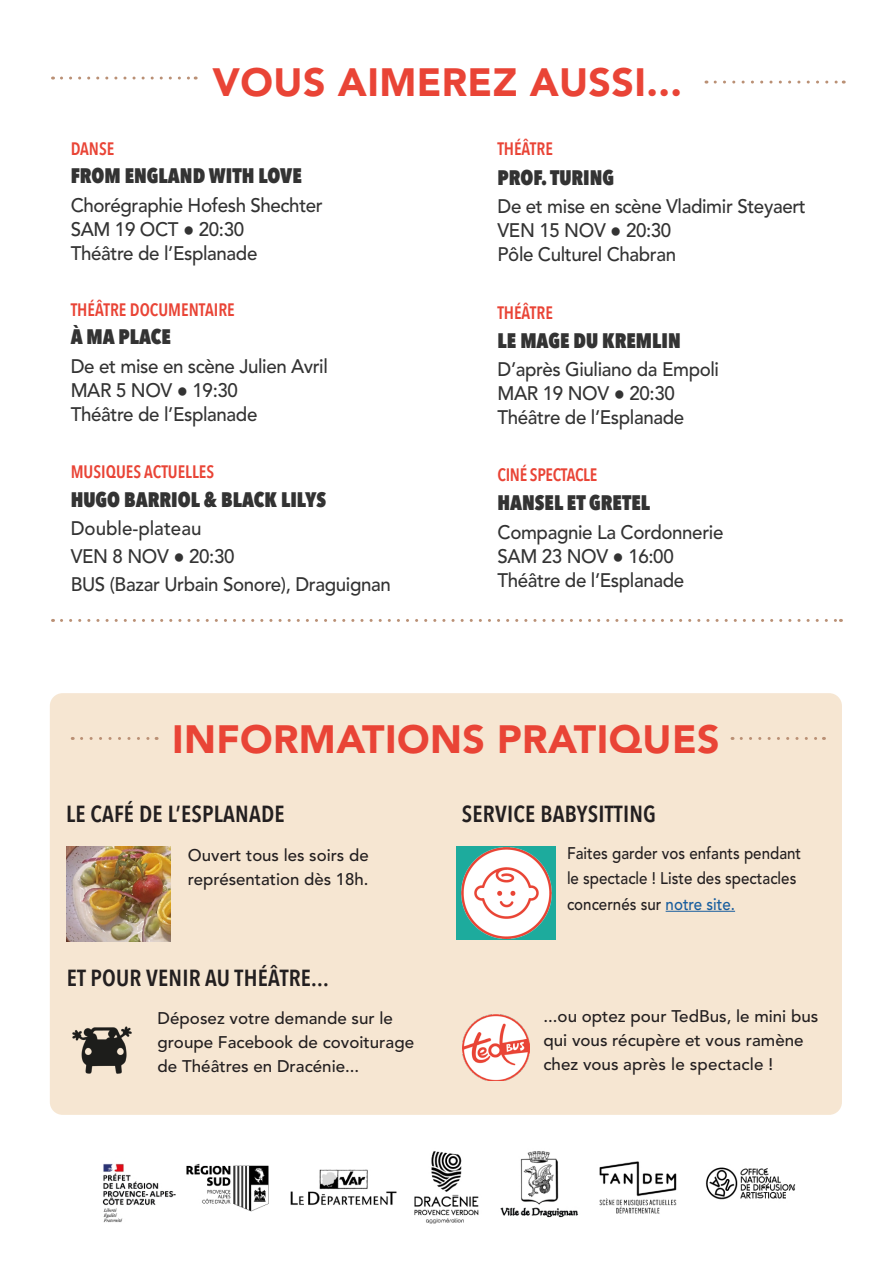
<style>
.page{position:relative;width:893px;height:1263px;background:#fff}
.page>*{position:absolute;margin:0;border:0;box-sizing:border-box;transform-origin:0 0}
.t1{font:900 39.15px "Avenir LT Pro";letter-spacing:.01em;color:#e94436}
.t2{font:600 23.25px "Avenir Next Condensed";letter-spacing:.01em;color:#231f20}
.t3{font:800 21px "Avenir Next Condensed";color:#333;scale:.96 1}
.t4{font:500 19.5px/24px "Avenir LT Pro";letter-spacing:-.02em;color:#333;scale:.96 1}
.t5{font:500 19.5px "Avenir LT Pro";color:#333;scale:.96 1}
.t6{font:600 18px "Avenir Next Condensed";color:#e94436;scale:.96 1}
.t7{font:600 18px "Avenir Next Condensed";letter-spacing:-.02em;color:#e94436;scale:.96 1}
.t8{font:500 16.8px/24px "Avenir LT Pro";color:#231f20}
.t9{font:500 16.8px/25.2px "Avenir LT Pro";color:#231f20;scale:.9 1}
.s1{font-family:"Arial";font-weight:900}
.s2{color:#175d9e}
</style>
<div class="page">
<div style="left:50px;top:693px;width:792px;height:422px;background:#f6e6d2;border-radius:13px"></div>
<img style="left:463px;top:1015px;width:66px;height:66px">
<img style="left:67px;top:846px;width:104px;height:95px">
<img style="left:102px;top:1151px;width:694px;height:73px">
<img style="left:72px;top:1026px;width:60px;height:48px">
<hr style="left:666px;top:911px;width:69px;height:1px;background:#175d9e">
<div style="left:457px;top:846px;width:99px;height:93px;background:#1dab9d"></div>
<img style="left:461px;top:848px;width:91px;height:90px">
<svg style="left:82px;top:737px;width:75px;height:3px"></svg>
<svg style="left:61px;top:77px;width:135px;height:3px"></svg>
<svg style="left:741px;top:737px;width:83px;height:3px"></svg>
<svg style="left:715px;top:81px;width:129px;height:3px"></svg>
<svg style="left:61px;top:619px;width:780px;height:3px"></svg>
<p class="t1" style="left:213px;top:58px;width:471px">VOUS AIMEREZ AUSSI...</p>
<p class="t6" style="left:71px;top:133px;width:47px">DANSE</p>
<p class="t3" style="left:71px;top:163px;width:242px">FROM ENGLAND WITH LOVE</p>
<p class="t4" style="left:71px;top:193px;width:264px">Chorégraphie Hofesh Shechter<br>SAM 19 OCT <span class="s1">●</span> 20:30<br>Théâtre de l’Esplanade</p>
<p class="t6" style="left:71px;top:294px;width:172px">THÉÂTRE DOCUMENTAIRE</p>
<p class="t3" style="left:71px;top:324px;width:106px">À MA PLACE</p>
<p class="t4" style="left:71px;top:354px;width:269px">De et mise en scène Julien Avril<br>MAR 5 NOV <span class="s1">●</span> 19:30<br>Théâtre de l’Esplanade</p>
<p class="t6" style="left:71px;top:457px;width:151px">MUSIQUES ACTUELLES</p>
<p class="t3" style="left:71px;top:486px;width:267px">HUGO BARRIOL &amp; BLACK LILYS</p>
<p class="t5" style="left:71px;top:517px;width:138px">Double-plateau</p>
<p class="t4" style="left:71px;top:545px;width:172px">VEN 8 NOV <span class="s1">●</span> 20:30</p>
<p class="t4" style="left:71px;top:573px;width:335px">BUS (Bazar Urbain Sonore), Draguignan</p>
<p class="t6" style="left:497px;top:133px;width:59px">THÉÂTRE</p>
<p class="t3" style="left:497px;top:164px;width:123px">PROF. TURING</p>
<p class="t4" style="left:497px;top:194px;width:323px">De et mise en scène Vladimir Steyaert<br>VEN 15 NOV <span class="s1">●</span> 20:30<br>Pôle Culturel Chabran</p>
<p class="t6" style="left:497px;top:297px;width:59px">THÉÂTRE</p>
<p class="t3" style="left:497px;top:328px;width:192px">LE MAGE DU KREMLIN</p>
<p class="t4" style="left:497px;top:358px;width:232px">D’après Giuliano da Empoli<br>MAR 19 NOV <span class="s1">●</span> 20:30<br>Théâtre de l’Esplanade</p>
<p class="t7" style="left:497px;top:459px;width:105px">CINÉ SPECTACLE</p>
<p class="t3" style="left:497px;top:490px;width:161px">HANSEL ET GRETEL</p>
<p class="t4" style="left:497px;top:520px;width:237px">Compagnie La Cordonnerie<br>SAM 23 NOV <span class="s1">●</span> 16:00<br>Théâtre de l’Esplanade</p>
<p class="t1" style="left:172px;top:715px;width:549px">INFORMATIONS PRATIQUES</p>
<p class="t2" style="left:66px;top:794px;width:220px">LE CAFÉ DE L’ESPLANADE</p>
<p class="t8" style="left:188px;top:843px;width:182px">Ouvert tous les soirs de représentation dès 18h.</p>
<p class="t2" style="left:67px;top:958px;width:263px">ET POUR VENIR AU THÉÂTRE...</p>
<p class="t8" style="left:158px;top:1006px;width:258px">Déposez votre demande sur le groupe Facebook de covoiturage de Théâtres en Dracénie...</p>
<p class="t2" style="left:462px;top:794px;width:196px">SERVICE BABYSITTING</p>
<p class="t9" style="left:567px;top:841px;width:262px">Faites garder vos enfants pendant le spectacle ! Liste des spectacles concernés sur <span class="s2">notre site.</span></p>
<p class="t8" style="left:543px;top:1004px;width:276px">...ou optez pour TedBus, le mini bus qui vous récupère et vous ramène chez vous après le spectacle !</p>
</div>
